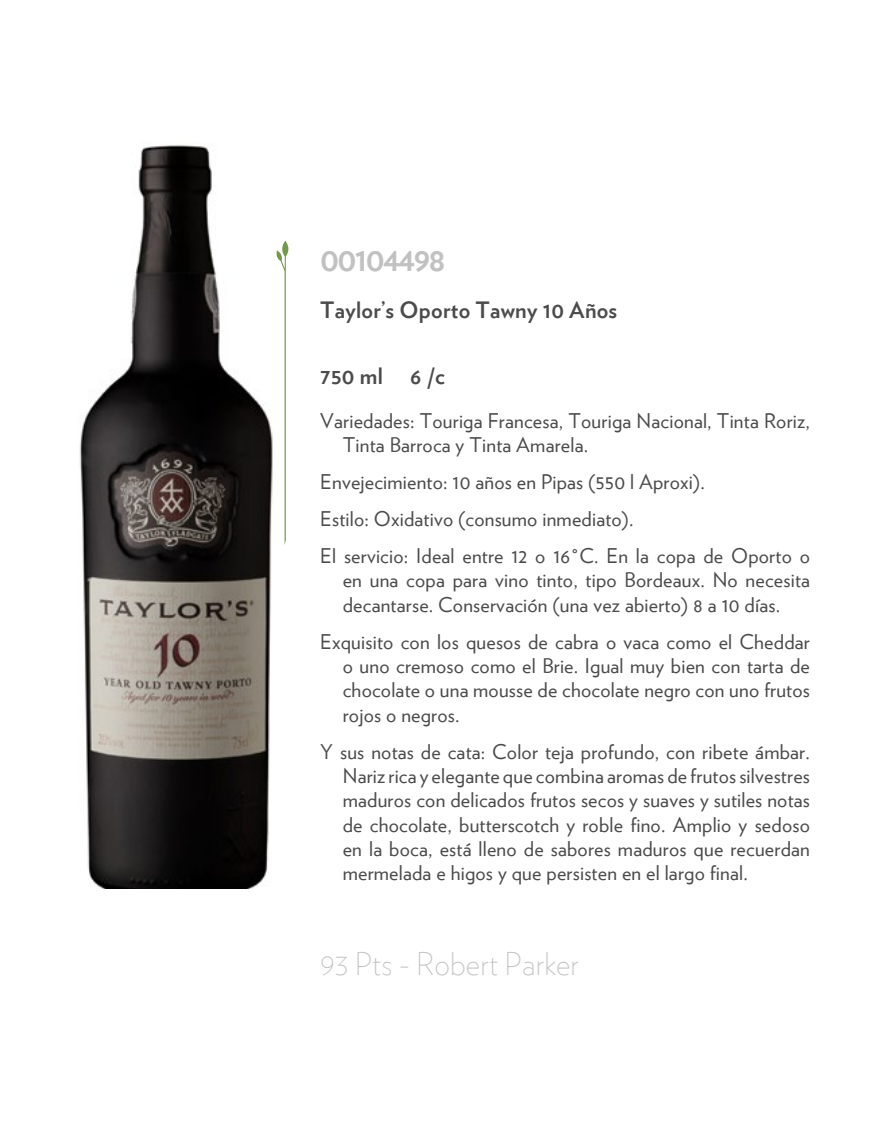
<style>
.page{position:relative;width:891px;height:1134px;background:#fff}
.page>*{position:absolute;margin:0;border:0;box-sizing:border-box;transform-origin:0 0}
.t1{font:700 33.75px "Verlag";letter-spacing:-.05em;color:#c1c1c1}
.t2{font:200 31.5px "Verlag";color:#c1c1c1}
.t3{font:700 22.5px "Verlag";letter-spacing:.01em;color:#4b4b4c}
.t4{font:20.25px/24.3px "Verlag";letter-spacing:.01em;color:#4b4b4c}
</style>
<div class="page">
<svg style="left:276px;top:241px;width:12px;height:304px"></svg>
<img style="left:79px;top:144px;width:194px;height:745px">
<h1 class="t1" style="left:320px;top:232px;width:127px">00104498</h1>
<p class="t3" style="left:320px;top:292px;width:298px">Taylor’s Oporto Tawny 10 Años</p>
<p class="t3" style="left:320px;top:358px;width:64px">750 ml</p>
<p class="t3" style="left:410px;top:358px;width:36px">6 /c</p>
<p class="t4" style="left:343px;top:407px;width:469px;text-indent:-22px">Variedades: Touriga Francesa, Touriga Nacional, Tinta Roriz,<br>Tinta Barroca y Tinta Amarela.</p>
<p class="t4" style="left:320px;top:462px;width:491px;line-height:37.1px">Envejecimiento: 10 años en Pipas (550 l Aproxi).<br>Estilo: Oxidativo (consumo inmediato).<br>El servicio: Ideal entre 12 o 16°C. En la copa de Oporto o</p>
<p class="t4" style="left:343px;top:567px;width:469px">en una copa para vino tinto, tipo Bordeaux. No necesita decantarse. Conservación (una vez abierto) 8 a 10 días.</p>
<p class="t4" style="left:343px;top:628px;width:469px;text-align:justify;text-indent:-22px">Exquisito con los quesos de cabra o vaca como el Cheddar o uno cremoso como el Brie. Igual muy bien con tarta de chocolate o una mousse de chocolate negro con uno frutos rojos o negros.</p>
<p class="t4" style="left:343px;top:738px;width:469px;text-align:justify;text-indent:-22px">Y sus notas de cata: Color teja profundo, con ribete ámbar.<br>Nariz rica y elegante que combina aromas de frutos silvestres maduros con delicados frutos secos y suaves y sutiles notas de chocolate, butterscotch y roble fino. Amplio y sedoso en la boca, está lleno de sabores maduros que recuerdan mermelada e higos y que persisten en el largo final.</p>
<h2 class="t2" style="left:320px;top:941px;width:260px">93 Pts - Robert Parker</h2>
</div>
